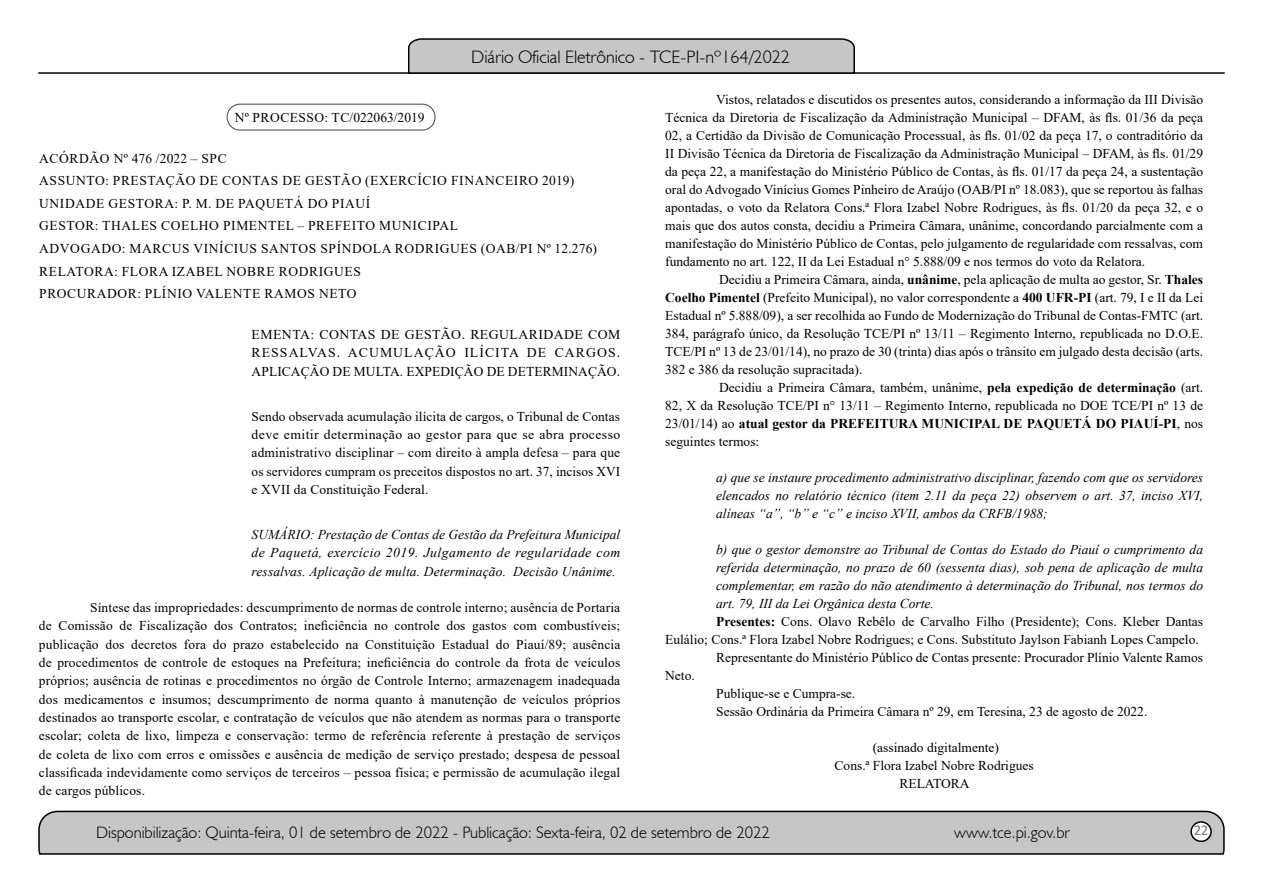
<style>
.page{position:relative;width:1263px;height:893px;background:#fff}
.page>*{position:absolute;margin:0;border:0;box-sizing:border-box;transform-origin:0 0}
.t1{font:300 18px "Humanist 521 BT";color:#000}
.t2{font:300 16.5px "Humanist 521 BT";color:#000}
.t3{font:15px "Estrangelo Edessa";color:#808080}
.t4{font:13.5px/18.3px "Times New Roman";color:#000;text-align:justify}
.t5{font:italic 13.5px/18.3px "Times New Roman";color:#000;text-align:justify}
.t6{font:13.5px/22.5px "Times New Roman";letter-spacing:.045em;color:#000}
.t7{font:700 13.5px "Times New Roman";color:#000}
.t8{font:13.5px "Times New Roman";letter-spacing:.02em;color:#000}
.s1{font-weight:700}
.s2{font-weight:400}
</style>
<div class="page">
<svg style="left:38px;top:810px;width:1187px;height:45px;background:#b9b9b9"></svg>
<div style="left:1191px;top:822px;width:20px;height:19px;background:#fff;border-radius:50%"></div>
<div style="left:1190px;top:821px;width:22px;height:21px;border:2px solid #000;border-radius:50%"></div>
<hr style="left:38px;top:72px;width:1187px;height:2px;background:#000">
<svg style="left:407px;top:38px;width:449px;height:36px;background:#b4b4b4"></svg>
<div style="left:227px;top:104px;width:209px;height:27px;border:1px solid #575756;border-radius:13px"></div>
<h1 class="t1" style="left:471px;top:46px;width:320px">Diário Oficial Eletrônico - TCE-PI-nº164/2022</h1>
<p class="t8" style="left:235px;top:108px;width:191px">Nº PROCESSO: TC/022063/2019</p>
<p class="t6" style="left:39px;top:147px;width:559px">ACÓRDÃO Nº 476 /2022 – SPC<br>ASSUNTO: PRESTAÇÃO DE CONTAS DE GESTÃO (EXERCÍCIO FINANCEIRO 2019)<br>UNIDADE GESTORA: P. M. DE PAQUETÁ DO PIAUÍ<br>GESTOR: THALES COELHO PIMENTEL – PREFEITO MUNICIPAL<br>ADVOGADO: MARCUS VINÍCIUS SANTOS SPÍNDOLA RODRIGUES (OAB/PI Nº 12.276)<br>RELATORA: FLORA IZABEL NOBRE RODRIGUES<br>PROCURADOR: PLÍNIO VALENTE RAMOS NETO</p>
<p class="t4" style="left:252px;top:325px;width:370px">EMENTA: CONTAS DE GESTÃO. REGULARIDADE COM RESSALVAS. ACUMULAÇÃO ILÍCITA DE CARGOS.<br>APLICAÇÃO DE MULTA. EXPEDIÇÃO DE DETERMINAÇÃO.</p>
<p class="t4" style="left:252px;top:406px;width:370px">Sendo observada acumulação ilícita de cargos, o Tribunal de Contas deve emitir determinação ao gestor para que se abra processo administrativo disciplinar – com direito à ampla defesa – para que os servidores cumpram os preceitos dispostos no art. 37, incisos XVI e XVII da Constituição Federal.</p>
<p class="t5" style="left:252px;top:525px;width:370px">SUMÁRIO: Prestação de Contas de Gestão da Prefeitura Municipal de Paquetá, exercício 2019. Julgamento de regularidade com ressalvas. Aplicação de multa. Determinação. Decisão Unânime.</p>
<p class="t4" style="left:39px;top:598px;width:583px;text-indent:51px">Síntese das impropriedades: descumprimento de normas de controle interno; ausência de Portaria de Comissão de Fiscalização dos Contratos; ineficiência no controle dos gastos com combustíveis; publicação dos decretos fora do prazo estabelecido na Constituição Estadual do Piauí/89; ausência de procedimentos de controle de estoques na Prefeitura; ineficiência do controle da frota de veículos próprios; ausência de rotinas e procedimentos no órgão de Controle Interno; armazenagem inadequada dos medicamentos e insumos; descumprimento de norma quanto à manutenção de veículos próprios destinados ao transporte escolar, e contratação de veículos que não atendem as normas para o transporte escolar; coleta de lixo, limpeza e conservação: termo de referência referente à prestação de serviços de coleta de lixo com erros e omissões e ausência de medição de serviço prestado; despesa de pessoal classificada indevidamente como serviços de terceiros – pessoa física; e permissão de acumulação ilegal de cargos públicos.</p>
<p class="t4" style="left:716px;top:90px;width:488px">Vistos, relatados e discutidos os presentes autos, considerando a informação da III Divisão</p>
<p class="t4" style="left:665px;top:108px;width:539px">Técnica da Diretoria de Fiscalização da Administração Municipal – DFAM, às fls. 01/36 da peça</p>
<p class="t4" style="left:665px;top:126px;width:539px">02, a Certidão da Divisão de Comunicação Processual, às fls. 01/02 da peça 17, o contraditório da</p>
<p class="t4" style="left:665px;top:144px;width:539px">II Divisão Técnica da Diretoria de Fiscalização da Administração Municipal – DFAM, às fls. 01/29</p>
<p class="t4" style="left:665px;top:162px;width:539px">da peça 22, a manifestação do Ministério Público de Contas, às fls. 01/17 da peça 24, a sustentação</p>
<p class="t4" style="left:665px;top:180px;width:539px">oral do Advogado Vinícius Gomes Pinheiro de Araújo (OAB/PI nº 18.083), que se reportou às falhas</p>
<p class="t4" style="left:665px;top:198px;width:539px">apontadas, o voto da Relatora Cons.ª Flora Izabel Nobre Rodrigues, às fls. 01/20 da peça 32, e o</p>
<p class="t4" style="left:665px;top:216px;width:539px">mais que dos autos consta, decidiu a Primeira Câmara, unânime, concordando parcialmente com a</p>
<p class="t4" style="left:665px;top:234px;width:539px">manifestação do Ministério Público de Contas, pelo julgamento de regularidade com ressalvas, com</p>
<p class="t4" style="left:665px;top:252px;width:482px">fundamento no art. 122, II da Lei Estadual n° 5.888/09 e nos termos do voto da Relatora.</p>
<p class="t4" style="left:719px;top:270px;width:485px">Decidiu a Primeira Câmara, ainda, <span class="s1">unânime</span>, pela aplicação de multa ao gestor, Sr. <span class="s1">Thales</span></p>
<p class="t4" style="left:665px;top:288px;width:539px"><span class="s1">Coelho Pimentel</span> (Prefeito Municipal), no valor correspondente a <span class="s1">400 UFR-PI</span> (art. 79, I e II da Lei</p>
<p class="t4" style="left:665px;top:306px;width:539px">Estadual nº 5.888/09), a ser recolhida ao Fundo de Modernização do Tribunal de Contas-FMTC (art.</p>
<p class="t4" style="left:665px;top:324px;width:539px">384, parágrafo único, da Resolução TCE/PI nº 13/11 – Regimento Interno, republicada no D.O.E.</p>
<p class="t4" style="left:665px;top:342px;width:539px">TCE/PI nº 13 de 23/01/14), no prazo de 30 (trinta) dias após o trânsito em julgado desta decisão (arts.</p>
<p class="t4" style="left:665px;top:360px;width:199px">382 e 386 da resolução supracitada).</p>
<p class="t4" style="left:719px;top:378px;width:485px">Decidiu a Primeira Câmara, também, unânime, <span class="s1">pela expedição de determinação</span> (art.</p>
<p class="t4" style="left:665px;top:396px;width:539px">82, X da Resolução TCE/PI n° 13/11 – Regimento Interno, republicada no DOE TCE/PI nº 13 de</p>
<p class="t7" style="left:665px;top:413px;width:539px"><span class="s2">23/01/14) ao</span> atual gestor da PREFEITURA MUNICIPAL DE PAQUETÁ DO PIAUÍ-PI<span class="s2">, nos</span></p>
<p class="t4" style="left:665px;top:432px;width:96px">seguintes termos:</p>
<p class="t5" style="left:716px;top:468px;width:488px">a) que se instaure procedimento administrativo disciplinar, fazendo com que os servidores elencados no relatório técnico (item 2.11 da peça 22) observem o art. 37, inciso XVI, alíneas “a”, “b” e “c” e inciso XVII, ambos da CRFB/1988;</p>
<p class="t5" style="left:716px;top:540px;width:488px">b) que o gestor demonstre ao Tribunal de Contas do Estado do Piauí o cumprimento da</p>
<p class="t5" style="left:716px;top:558px;width:488px">referida determinação, no prazo de 60 (sessenta dias), sob pena de aplicação de multa</p>
<p class="t5" style="left:716px;top:576px;width:488px">complementar, em razão do não atendimento à determinação do Tribunal, nos termos do</p>
<p class="t5" style="left:716px;top:594px;width:219px">art. 79, III da Lei Orgânica desta Corte.</p>
<p class="t4" style="left:716px;top:612px;width:488px"><span class="s1">Presentes:</span> Cons. Olavo Rebêlo de Carvalho Filho (Presidente); Cons. Kleber Dantas</p>
<p class="t4" style="left:665px;top:630px;width:535px">Eulálio; Cons.ª Flora Izabel Nobre Rodrigues; e Cons. Substituto Jaylson Fabianh Lopes Campelo.</p>
<p class="t4" style="left:716px;top:648px;width:488px">Representante do Ministério Público de Contas presente: Procurador Plínio Valente Ramos</p>
<p class="t4" style="left:665px;top:666px;width:31px">Neto.</p>
<p class="t4" style="left:716px;top:684px;width:141px">Publique-se e Cumpra-se.</p>
<p class="t4" style="left:716px;top:702px;width:433px">Sessão Ordinária da Primeira Câmara nº 29, em Teresina, 23 de agosto de 2022.</p>
<p class="t4" style="left:835px;top:738px;width:201px;text-align:center">(assinado digitalmente)<br>Cons.ª Flora Izabel Nobre Rodrigues<br>RELATORA</p>
<p class="t2" style="left:96px;top:822px;width:675px">Disponibilização: Quinta-feira, 01 de setembro de 2022 - Publicação: Sexta-feira, 02 de setembro de 2022</p>
<p class="t2" style="left:954px;top:822px;width:117px">www.tce.pi.gov.br</p>
<p class="t3" style="left:1194px;top:823px;width:16px">22</p>
</div>
